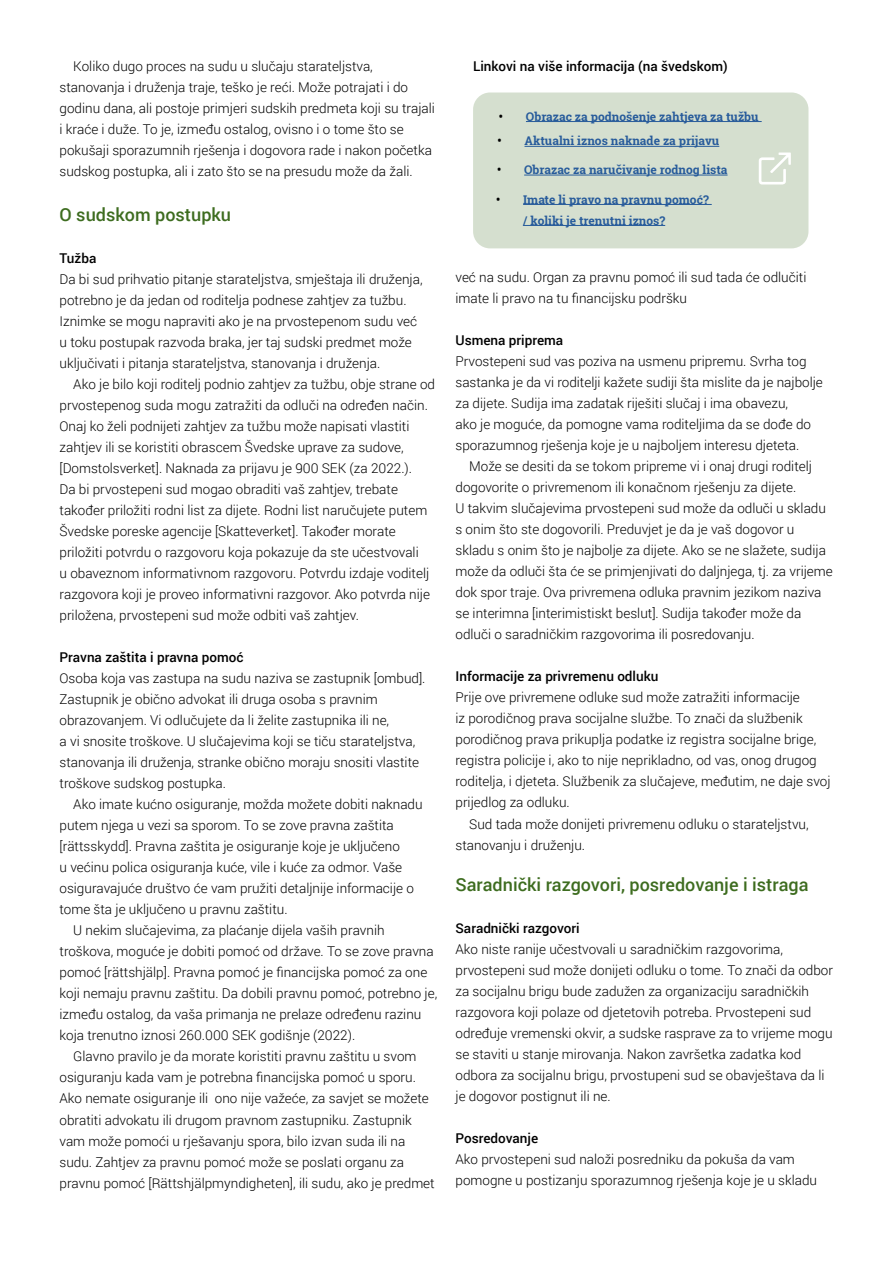
<style>
.page{position:relative;width:893px;height:1263px;background:#fff}
.page>*{position:absolute;margin:0;border:0;box-sizing:border-box;transform-origin:0 0}
.t1{font:500 18px "Roboto";color:#3d6c1f}
.t2{font:300 13.5px/21px "Roboto";color:#000}
.t3{font:500 13.5px "Roboto";color:#000}
.t4{font:700 12px/21px "Roboto Slab";color:#275b9b}
.s1{color:#000}
</style>
<div class="page">
<div style="left:473px;top:92px;width:335px;height:156px;background:#d5dfcf;border-radius:17px"></div>
<svg style="left:759px;top:152px;width:32px;height:32px"></svg>
<hr style="left:526px;top:121px;width:236px;height:1px;background:#275b9b">
<hr style="left:524px;top:146px;width:195px;height:1px;background:#275b9b">
<hr style="left:524px;top:175px;width:204px;height:1px;background:#275b9b">
<hr style="left:523px;top:204px;width:189px;height:1px;background:#275b9b">
<hr style="left:523px;top:225px;width:142px;height:1px;background:#275b9b">
<p class="t2" style="left:60px;top:55px;width:377px;text-indent:14px">Koliko dugo proces na sudu u slučaju starateljstva, stanovanja i druženja traje, teško je reći. Može potrajati i do godinu dana, ali postoje primjeri sudskih predmeta koji su trajali i kraće i duže. To je, između ostalog, ovisno i o tome što se pokušaji sporazumnih rješenja i dogovora rade i nakon početka sudskog postupka, ali i zato što se na presudu može da žali.</p>
<h1 class="t1" style="left:60px;top:202px;width:173px">O sudskom postupku</h1>
<p class="t3" style="left:60px;top:249px;width:38px">Tužba</p>
<p class="t2" style="left:60px;top:268px;width:365px">Da bi sud prihvatio pitanje starateljstva, smještaja ili druženja, potrebno je da jedan od roditelja podnese zahtjev za tužbu.<br>Iznimke se mogu napraviti ako je na prvostepenom sudu već u toku postupak razvoda braka, jer taj sudski predmet može uključivati i pitanja starateljstva, stanovanja i druženja.</p>
<p class="t2" style="left:60px;top:373px;width:377px;text-indent:14px">Ako je bilo koji roditelj podnio zahtjev za tužbu, obje strane od prvostepenog suda mogu zatražiti da odluči na određen način.<br>Onaj ko želi podnijeti zahtjev za tužbu može napisati vlastiti zahtjev ili se koristiti obrascem Švedske uprave za sudove, [Domstolsverket]. Naknada za prijavu je 900 SEK (za 2022.).<br>Da bi prvostepeni sud mogao obraditi vaš zahtjev, trebate također priložiti rodni list za dijete. Rodni list naručujete putem Švedske poreske agencije [Skatteverket]. Također morate priložiti potvrdu o razgovoru koja pokazuje da ste učestvovali<br>u obaveznom informativnom razgovoru. Potvrdu izdaje voditelj razgovora koji je proveo informativni razgovor. Ako potvrda nije priložena, prvostepeni sud može odbiti vaš zahtjev.</p>
<p class="t3" style="left:60px;top:648px;width:185px">Pravna zaštita i pravna pomoć</p>
<p class="t2" style="left:60px;top:667px;width:367px">Osoba koja vas zastupa na sudu naziva se zastupnik [ombud].<br>Zastupnik je obično advokat ili druga osoba s pravnim obrazovanjem. Vi odlučujete da li želite zastupnika ili ne,<br>a vi snosite troškove. U slučajevima koji se tiču starateljstva, stanovanja ili druženja, stranke obično moraju snositi vlastite troškove sudskog postupka.</p>
<p class="t2" style="left:73px;top:794px;width:351px">Ako imate kućno osiguranje, možda možete dobiti naknadu</p>
<p class="t2" style="left:60px;top:815px;width:336px">putem njega u vezi sa sporom. To se zove pravna zaštita</p>
<p class="t2" style="left:60px;top:836px;width:342px">[rättsskydd]. Pravna zaštita je osiguranje koje je uključeno</p>
<p class="t2" style="left:60px;top:857px;width:344px">u većinu polica osiguranja kuće, vile i kuće za odmor. Vaše</p>
<p class="t2" style="left:60px;top:878px;width:356px">osiguravajuće društvo će vam pružiti detaljnije informacije o</p>
<p class="t2" style="left:60px;top:899px;width:230px">tome šta je uključeno u pravnu zaštitu.</p>
<p class="t2" style="left:73px;top:920px;width:313px">U nekim slučajevima, za plaćanje dijela vaših pravnih</p>
<p class="t2" style="left:60px;top:941px;width:376px">troškova, moguće je dobiti pomoć od države. To se zove pravna</p>
<p class="t2" style="left:60px;top:962px;width:369px">pomoć [rättshjälp]. Pravna pomoć je financijska pomoć za one</p>
<p class="t2" style="left:60px;top:983px;width:379px">koji nemaju pravnu zaštitu. Da dobili pravnu pomoć, potrebno je,</p>
<p class="t2" style="left:60px;top:1004px;width:363px">između ostalog, da vaša primanja ne prelaze određenu razinu</p>
<p class="t2" style="left:60px;top:1025px;width:297px">koja trenutno iznosi 260.000 SEK godišnje (2022).</p>
<p class="t2" style="left:73px;top:1046px;width:345px">Glavno pravilo je da morate koristiti pravnu zaštitu u svom</p>
<p class="t2" style="left:60px;top:1067px;width:358px">osiguranju kada vam je potrebna financijska pomoć u sporu.</p>
<p class="t2" style="left:60px;top:1088px;width:371px">Ako nemate osiguranje ili ono nije važeće, za savjet se možete</p>
<p class="t2" style="left:60px;top:1109px;width:354px">obratiti advokatu ili drugom pravnom zastupniku. Zastupnik</p>
<p class="t2" style="left:60px;top:1130px;width:347px">vam može pomoći u rješavanju spora, bilo izvan suda ili na</p>
<p class="t2" style="left:60px;top:1151px;width:346px">sudu. Zahtjev za pravnu pomoć može se poslati organu za</p>
<p class="t2" style="left:60px;top:1172px;width:377px">pravnu pomoć [Rättshjälpmyndigheten], ili sudu, ako je predmet</p>
<p class="t3" style="left:473px;top:57px;width:256px">Linkovi na više informacija (na švedskom)</p>
<p class="t4" style="left:499px;top:106px;width:261px"><span class="s1">•</span> Obrazac za podnošenje zahtjeva za tužbu</p>
<p class="t4" style="left:497px;top:130px;width:223px"><span class="s1">•</span> Aktualni iznos naknade za prijavu</p>
<p class="t4" style="left:497px;top:159px;width:232px"><span class="s1">•</span> Obrazac za naručivanje rodnog lista</p>
<p class="t4" style="left:523px;top:189px;width:187px;text-indent:-27px"><span class="s1">•</span> Imate li pravo na pravnu pomoć? / koliki je trenutni iznos?</p>
<p class="t2" style="left:455px;top:267px;width:352px">već na sudu. Organ za pravnu pomoć ili sud tada će odlučiti imate li pravo na tu financijsku podršku</p>
<p class="t3" style="left:455px;top:331px;width:109px">Usmena priprema</p>
<p class="t2" style="left:455px;top:351px;width:369px">Prvostepeni sud vas poziva na usmenu pripremu. Svrha tog sastanka je da vi roditelji kažete sudiji šta mislite da je najbolje za dijete. Sudija ima zadatak riješiti slučaj i ima obavezu,<br>ako je moguće, da pomogne vama roditeljima da se dođe do sporazumnog rješenja koje je u najboljem interesu djeteta.</p>
<p class="t2" style="left:455px;top:456px;width:379px;text-indent:14px">Može se desiti da se tokom pripreme vi i onaj drugi roditelj dogovorite o privremenom ili konačnom rješenju za dijete.<br>U takvim slučajevima prvostepeni sud može da odluči u skladu s onim što ste dogovorili. Preduvjet je da je vaš dogovor u skladu s onim što je najbolje za dijete. Ako se ne slažete, sudija može da odluči šta će se primjenjivati do daljnjega, tj. za vrijeme dok spor traje. Ova privremena odluka pravnim jezikom naziva se interimna [interimistiskt beslut]. Sudija također može da odluči o saradničkim razgovorima ili posredovanju.</p>
<p class="t3" style="left:455px;top:667px;width:204px">Informacije za privremenu odluku</p>
<p class="t2" style="left:455px;top:687px;width:346px">Prije ove privremene odluke sud može zatražiti informacije</p>
<p class="t2" style="left:455px;top:708px;width:349px">iz porodičnog prava socijalne službe. To znači da službenik</p>
<p class="t2" style="left:455px;top:729px;width:362px">porodičnog prava prikuplja podatke iz registra socijalne brige,</p>
<p class="t2" style="left:455px;top:750px;width:363px">registra policije i, ako to nije neprikladno, od vas, onog drugog</p>
<p class="t2" style="left:455px;top:771px;width:377px">roditelja, i djeteta. Službenik za slučajeve, međutim, ne daje svoj</p>
<p class="t2" style="left:455px;top:792px;width:116px">prijedlog za odluku.</p>
<p class="t2" style="left:469px;top:813px;width:341px">Sud tada može donijeti privremenu odluku o starateljstvu,</p>
<p class="t2" style="left:455px;top:834px;width:131px">stanovanju i druženju.</p>
<h1 class="t1" style="left:455px;top:872px;width:354px">Saradnički razgovori, posredovanje i istraga</h1>
<p class="t3" style="left:455px;top:919px;width:126px">Saradnički razgovori</p>
<p class="t2" style="left:455px;top:938px;width:379px">Ako niste ranije učestvovali u saradničkim razgovorima, prvostepeni sud može donijeti odluku o tome. To znači da odbor za socijalnu brigu bude zadužen za organizaciju saradničkih razgovora koji polaze od djetetovih potreba. Prvostepeni sud određuje vremenski okvir, a sudske rasprave za to vrijeme mogu se staviti u stanje mirovanja. Nakon završetka zadatka kod odbora za socijalnu brigu, prvostupeni sud se obavještava da li je dogovor postignut ili ne.</p>
<p class="t3" style="left:455px;top:1129px;width:84px">Posredovanje</p>
<p class="t2" style="left:455px;top:1148px;width:363px">Ako prvostepeni sud naloži posredniku da pokuša da vam pomogne u postizanju sporazumnog rješenja koje je u skladu</p>
</div>
